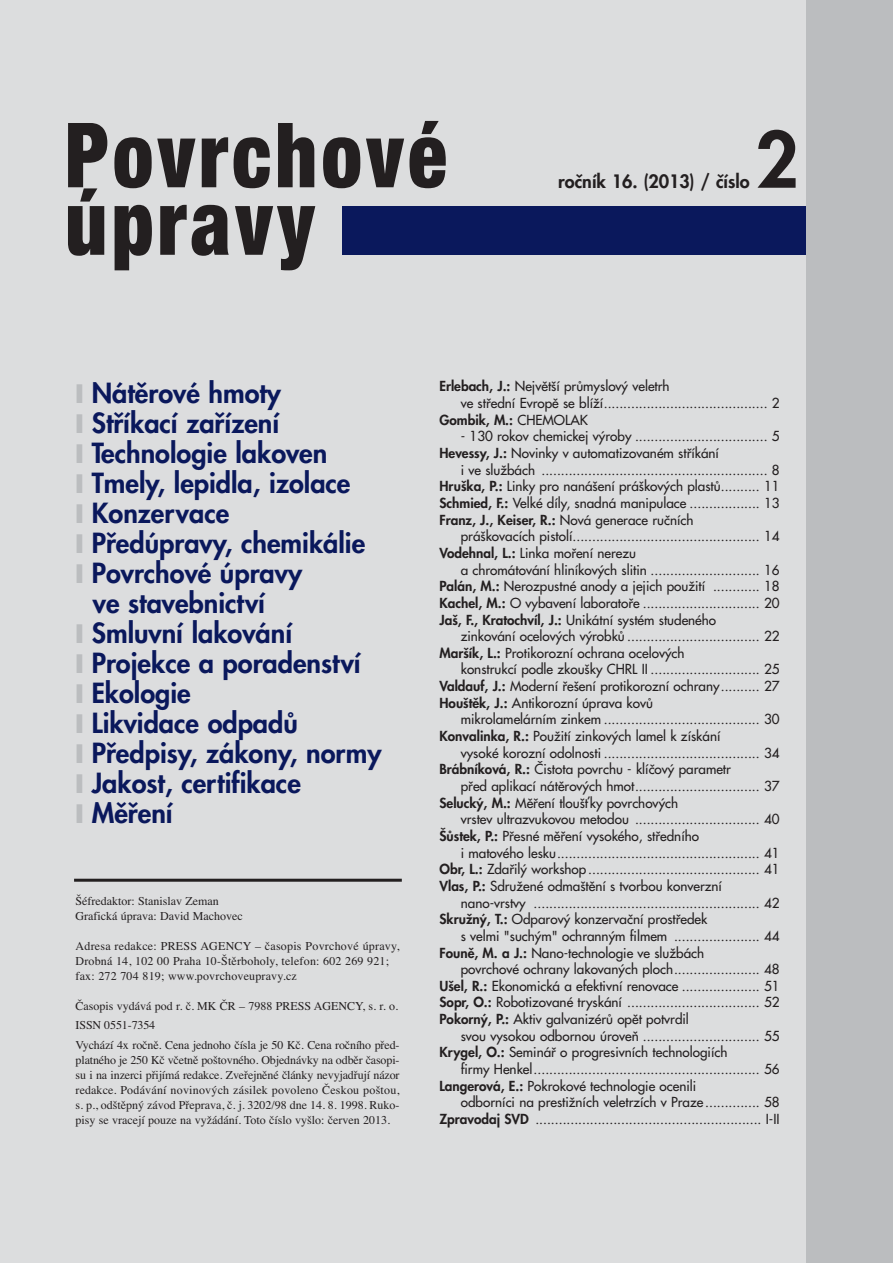
<style>
.page{position:relative;width:893px;height:1263px;background:#dcddde}
.page>*{position:absolute;margin:0;border:0;box-sizing:border-box;transform-origin:0 0}
.t1{font:900 condensed 90px/67.5px "Helvetica Neue";letter-spacing:.05em;color:#231f20;scale:.9 1}
.t2{font:800 75px "Futura CE";color:#231f20}
.t3{font:800 27px "Futura CE";color:#0a185c}
.t4{font:800 18px "Futura CE";color:#231f20}
.t5{font:13.5px/16.6px "Futura CE";color:#231f20}
.t6{font:800 13.5px "Futura CE";color:#231f20}
.t7{font:12px/15px "Times CE";color:#231f20}
.s1{color:#bbbdbf}
.s2{font-weight:800}
.s3{font-weight:400}
</style>
<div class="page">
<hr style="left:74px;top:879px;width:328px;height:3px;background:#231f20">
<div style="left:342px;top:206px;width:464px;height:48px;background:#0a185c"></div>
<div style="left:806px;top:0;width:87px;height:1263px;background:#bbbdbf"></div>
<h1 class="t1" style="left:65px;top:130px;width:426px">Povrchové úpravy</h1>
<h3 class="t4" style="left:558px;top:170px;width:193px">roãník 16. (2013) / ãíslo</h3>
<h2 class="t2" style="left:755px;top:115px;width:45px">2</h2>
<h3 class="t3" style="left:76px;top:376px;width:207px"><span class="s1">❙</span> Nátûrové hmoty</h3>
<h3 class="t3" style="left:76px;top:406px;width:205px"><span class="s1">❙</span> Stfiíkací zafiízení</h3>
<h3 class="t3" style="left:76px;top:436px;width:253px"><span class="s1">❙</span> Technologie lakoven</h3>
<h3 class="t3" style="left:76px;top:466px;width:276px"><span class="s1">❙</span> Tmely, lepidla, izolace</h3>
<h3 class="t3" style="left:76px;top:496px;width:155px"><span class="s1">❙</span> Konzervace</h3>
<h3 class="t3" style="left:76px;top:526px;width:291px"><span class="s1">❙</span> Pfiedúpravy, chemikálie</h3>
<h3 class="t3" style="left:76px;top:556px;width:228px"><span class="s1">❙</span> Povrchové úpravy</h3>
<h3 class="t3" style="left:93px;top:586px;width:174px">ve stavebnictví</h3>
<h3 class="t3" style="left:76px;top:616px;width:218px"><span class="s1">❙</span> Smluvní lakování</h3>
<h3 class="t3" style="left:76px;top:646px;width:286px"><span class="s1">❙</span> Projekce a poradenství</h3>
<h3 class="t3" style="left:76px;top:676px;width:116px"><span class="s1">❙</span> Ekologie</h3>
<h3 class="t3" style="left:76px;top:706px;width:224px"><span class="s1">❙</span> Likvidace odpadÛ</h3>
<h3 class="t3" style="left:76px;top:736px;width:307px"><span class="s1">❙</span> Pfiedpisy, zákony, normy</h3>
<h3 class="t3" style="left:76px;top:766px;width:227px"><span class="s1">❙</span> Jakost, certifikace</h3>
<h3 class="t3" style="left:76px;top:796px;width:98px"><span class="s1">❙</span> Mûfiení</h3>
<p class="t7" style="left:76px;top:894px;width:169px">Šéfredaktor: Stanislav Zeman<br>Grafická úprava: David Machovec</p>
<p class="t7" style="left:76px;top:939px;width:325px">Adresa redakce: PRESS AGENCY – časopis Povrchové úpravy,<br>Drobná 14, 102 00 Praha 10-Štěrboholy, telefon: 602 269 921; fax: 272 704 819; www.povrchoveupravy.cz</p>
<p class="t7" style="left:76px;top:997px;width:326px;line-height:19.5px">Časopis vydává pod r. č. MK ČR – 7988 PRESS AGENCY, s. r. o.<br>ISSN 0551-7354<br>Vychází 4x ročně. Cena jednoho čísla je 50 Kč. Cena ročního před-</p>
<p class="t7" style="left:76px;top:1053px;width:326px;text-align:justify">platného je 250 Kč včetně poštovného. Objednávky na odběr časopi&shy;su i na inzerci přijímá redakce. Zveřejněné články nevyjadřují názor redakce. Podávání novinových zásilek povoleno Českou poštou, s. p., odštěpný závod Přeprava, č. j. 3202/98 dne 14. 8. 1998. Ruko&shy;pisy se vracejí pouze na vyžádání. Toto číslo vyšlo: červen 2013.</p>
<p class="t5" style="left:439px;top:378px;width:232px"><span class="s2">Erlebach, J.:</span> Nejvût‰í prÛmyslov˘ veletrh</p>
<p class="t5" style="left:461px;top:395px;width:320px">ve stfiední Evropû se blíÏí.......................................... 2</p>
<p class="t6" style="left:439px;top:412px;width:150px">Gombik, M.: <span class="s3">CHEMOLAK</span></p>
<p class="t5" style="left:439px;top:428px;width:342px;text-indent:21px">- 130 rokov chemickej v˘roby .................................. 5<br><span class="s2">Hevessy, J.:</span> Novinky v automatizovaném stfiíkání</p>
<p class="t5" style="left:439px;top:461px;width:342px;text-align:justify;text-indent:21px">i ve sluÏbách .......................................................... 8<br><span class="s2">Hru‰ka, P.:</span> Linky pro naná‰ení prá‰kov˘ch plastÛ.......... 11<br><span class="s2">Schmied, F.:</span> Velké díly, snadná manipulace .................. 13<br><span class="s2">Franz, J., Keiser, R.:</span> Nová generace ruãních</p>
<p class="t5" style="left:439px;top:528px;width:342px;text-indent:21px">prá‰kovacích pistolí................................................ 14<br><span class="s2">Vodehnal, L.:</span> Linka mofiení nerezu</p>
<p class="t5" style="left:439px;top:561px;width:342px;text-align:justify;text-indent:21px">a chromátování hliníkov˘ch slitin ............................ 16<br><span class="s2">Palán, M.:</span> Nerozpustné anody a jejich pouÏití ............ 18<br><span class="s2">Kachel, M.:</span> O vybavení laboratofie .............................. 20<br><span class="s2">Ja‰, F., Kratochvíl, J.:</span> Unikátní systém studeného</p>
<p class="t5" style="left:439px;top:628px;width:342px;text-indent:21px">zinkování ocelov˘ch v˘robkÛ .................................. 22<br><span class="s2">Mar‰ík, L.:</span> Protikorozní ochrana ocelov˘ch</p>
<p class="t5" style="left:439px;top:661px;width:342px;text-align:justify;text-indent:21px">konstrukcí podle zkou‰ky CHRL II ............................ 25<br><span class="s2">Valdauf, J.:</span> Moderní fie‰ení protikorozní ochrany.......... 27<br><span class="s2">Hou‰tûk, J.:</span> Antikorozní úprava kovÛ</p>
<p class="t5" style="left:439px;top:711px;width:342px;text-indent:21px">mikrolamelárním zinkem ........................................ 30<br><span class="s2">Konvalinka, R.:</span> PouÏití zinkov˘ch lamel k získání</p>
<p class="t5" style="left:439px;top:744px;width:342px;text-indent:21px">vysoké korozní odolnosti ........................................ 34<br><span class="s2">Brábníková, R.:</span> âistota povrchu - klíãov˘ parametr</p>
<p class="t5" style="left:439px;top:778px;width:342px;text-indent:21px">pfied aplikací nátûrov˘ch hmot................................ 37<br><span class="s2">Seluck˘, M.:</span> Mûfiení tlou‰Èky povrchov˘ch</p>
<p class="t5" style="left:439px;top:811px;width:342px;text-indent:21px">vrstev ultrazvukovou metodou ................................ 40 <span class="s2">·Ûstek, P.:</span> Pfiesné mûfiení vysokého, stfiedního</p>
<p class="t5" style="left:439px;top:844px;width:342px;text-align:justify;text-indent:21px">i matového lesku.................................................... 41<br><span class="s2">Obr, L.:</span> Zdafiil˘ workshop............................................ 41<br><span class="s2">Vlas, P.:</span> SdruÏené odma‰tûní s tvorbou konverzní</p>
<p class="t5" style="left:439px;top:894px;width:342px;text-indent:21px">nano-vrstvy .......................................................... 42<br><span class="s2">SkruÏn˘, T.:</span> Odparov˘ konzervaãní prostfiedek</p>
<p class="t5" style="left:439px;top:927px;width:342px;text-indent:21px">s velmi "such˘m" ochrann˘m filmem ...................... 44<br><span class="s2">Founû, M. a J.:</span> Nano-technologie ve sluÏbách</p>
<p class="t5" style="left:439px;top:961px;width:342px;text-align:justify;text-indent:21px">povrchové ochrany lakovan˘ch ploch...................... 48<br><span class="s2">U‰el, R.:</span> Ekonomická a efektivní renovace .................... 51<br><span class="s2">Sopr, O.:</span> Robotizované tryskání .................................. 52<br><span class="s2">Pokorn˘, P.:</span> Aktiv galvanizérÛ opût potvrdil</p>
<p class="t5" style="left:439px;top:1027px;width:342px;text-indent:21px">svou vysokou odbornou úroveÀ .............................. 55<br><span class="s2">Krygel, O.:</span> Semináfi o progresivních technologiích</p>
<p class="t5" style="left:439px;top:1061px;width:342px;text-indent:21px">firmy Henkel.......................................................... 56<br><span class="s2">Langerová, E.:</span> Pokrokové technologie ocenili</p>
<p class="t5" style="left:439px;top:1094px;width:342px;text-align:right">odborníci na prestiÏních veletrzích v Praze.............. 58<br><span class="s2">Zpravodaj SVD</span> .......................................................... I-II</p>
</div>
